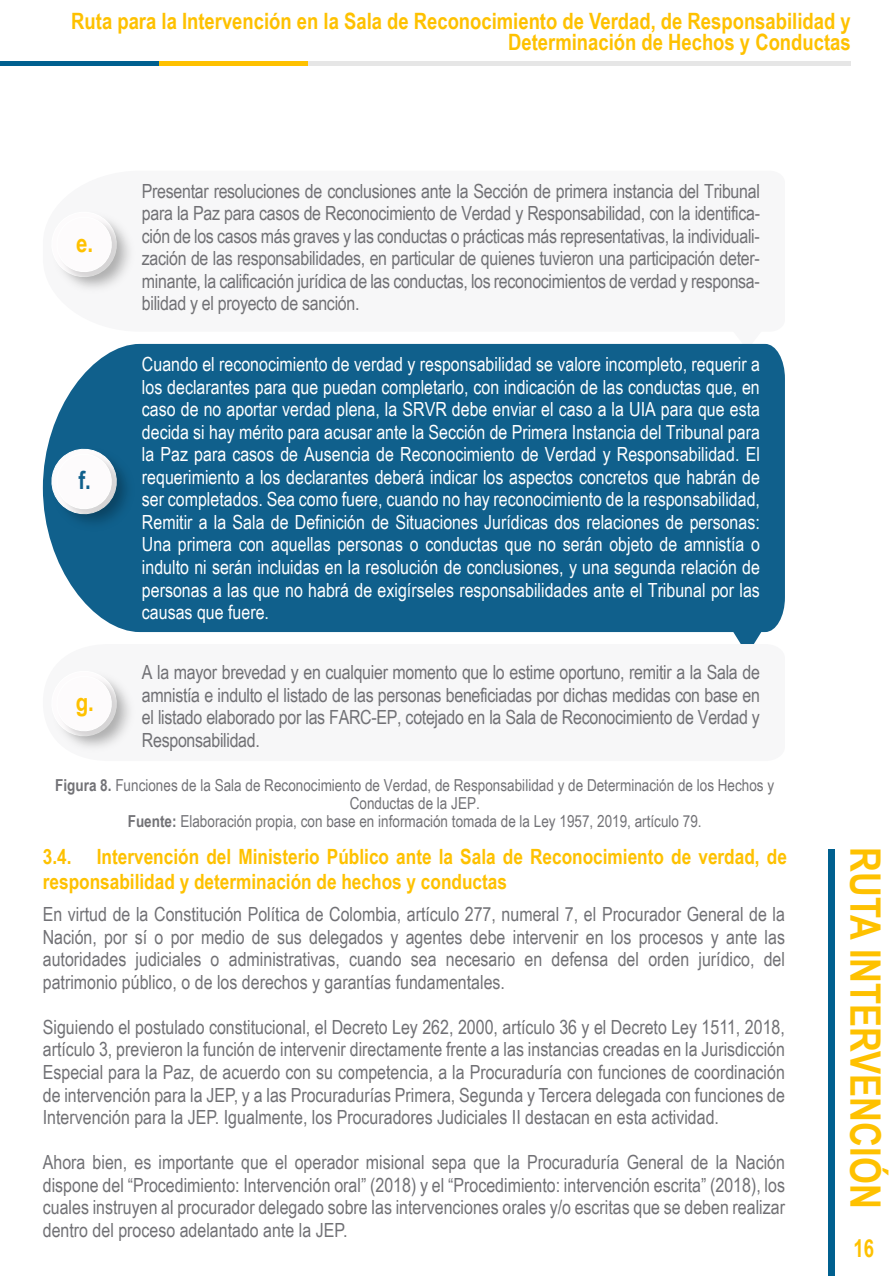
<style>
.page{position:relative;width:893px;height:1276px;background:#fff}
.page>*{position:absolute;margin:0;border:0;box-sizing:border-box;transform-origin:0 0}
.t1{font:700 42px "Arial Narrow";color:#fec100}
.t2{font:700 24.9px "Arial Narrow";color:#ffc100}
.t3{font:700 24.9px "Arial Narrow";color:#10608c}
.t4{font:700 24.75px "Arial Narrow";color:#fec100;scale:.91 1}
.t5{font:700 22.5px/21px "Arial Narrow";color:#fec100;text-align:right}
.t6{font:700 21px/25.2px "Arial Narrow";color:#fec100}
.t7{font:19.5px/22.5px "Arial Narrow";color:#717175;text-align:justify}
.t8{font:19.5px/22.5px "Arial Narrow";color:#fff;text-align:justify}
.t9{font:16.5px/18px "Arial Narrow";color:#727276;text-align:center}
.s1{color:#fec100}
.s2{font-weight:700}
</style>
<div class="page">
<div style="left:1px;top:61px;width:850px;height:5px;background:#e6e6e6"></div>
<div style="left:150px;top:61px;width:158px;height:5px;background:#fec100"></div>
<div style="left:0;top:61px;width:158px;height:5px;background:#00608f"></div>
<div style="left:828px;top:849px;width:6px;height:427px;background:#00608f"></div>
<svg style="left:139px;top:343px;width:627px;height:1px"></svg>
<svg style="left:49px;top:208px;width:71px;height:73px"></svg>
<svg style="left:45px;top:344px;width:739px;height:300px;background:#206b94"></svg>
<div style="left:48px;top:445px;width:93px;height:91px;background:#10608c"></div>
<img style="left:54px;top:450px;width:77px;height:78px">
<svg style="left:49px;top:445px;width:71px;height:73px"></svg>
<svg style="left:49px;top:667px;width:71px;height:73px"></svg>
<hr style="left:43px;top:148px;width:744px;height:2px;background:#4fbcea">
<hr style="left:43px;top:169px;width:744px;height:2px;background:#4fbcea">
<hr style="left:414px;top:170px;width:1px;height:1063px;background:#4fbcea">
<p class="t5" style="left:71px;top:10px;width:781px">Ruta para la Intervención en la Sala de Reconocimiento de Verdad, de Responsabilidad y<br>Determinación de Hechos y Conductas</p>
<p class="t2" style="left:76px;top:224px;width:19px">e.</p>
<p class="t3" style="left:79px;top:461px;width:14px">f.</p>
<p class="t2" style="left:76px;top:683px;width:20px">g<span class="s1">.</span></p>
<p class="t7" style="left:142px;top:179px;width:620px">Presentar resoluciones de conclusiones ante la Sección de primera instancia del Tribunal para la Paz para casos de Reconocimiento de Verdad y Responsabilidad, con la identifica&shy;ción de los casos más graves y las conductas o prácticas más representativas, la individuali&shy;zación de las responsabilidades, en particular de quienes tuvieron una participación deter&shy;minante, la calificación jurídica de las conductas, los reconocimientos de verdad y responsa&shy;bilidad y el proyecto de sanción.</p>
<p class="t8" style="left:142px;top:352px;width:620px">Cuando el reconocimiento de verdad y responsabilidad se valore incompleto, requerir a los declarantes para que puedan completarlo, con indicación de las conductas que, en caso de no aportar verdad plena, la SRVR debe enviar el caso a la UIA para que esta decida si hay mérito para acusar ante la Sección de Primera Instancia del Tribunal para la Paz para casos de Ausencia de Reconocimiento de Verdad y Responsabilidad. El requerimiento a los declarantes deberá indicar los aspectos concretos que habrán de ser completados. Sea como fuere, cuando no hay reconocimiento de la responsabilidad, Remitir a la Sala de Definición de Situaciones Jurídicas dos relaciones de personas:<br>Una primera con aquellas personas o conductas que no serán objeto de amnistía o indulto ni serán incluidas en la resolución de conclusiones, y una segunda relación de personas a las que no habrá de exigírseles responsabilidades ante el Tribunal por las causas que fuere.</p>
<p class="t7" style="left:142px;top:660px;width:619px">A la mayor brevedad y en cualquier momento que lo estime oportuno, remitir a la Sala de amnistía e indulto el listado de las personas beneficiadas por dichas medidas con base en el listado elaborado por las FARC-EP, cotejado en la Sala de Reconocimiento de Verdad y Responsabilidad.</p>
<p class="t9" style="left:55px;top:775px;width:720px"><span class="s2">Figura 8.</span> Funciones de la Sala de Reconocimiento de Verdad, de Responsabilidad y de Determinación de los Hechos y<br>Conductas de la JEP.<br><span class="s2">Fuente:</span> Elaboración propia, con base en información tomada de la Ley 1957, 2019, artículo 79.</p>
<p class="t6" style="left:43px;top:843px;width:746px">3.4. Intervención del Ministerio Público ante la Sala de Reconocimiento de verdad, de responsabilidad y determinación de hechos y conductas</p>
<p class="t7" style="left:43px;top:902px;width:744px">En virtud de la Constitución Política de Colombia, artículo 277, numeral 7, el Procurador General de la Nación, por sí o por medio de sus delegados y agentes debe intervenir en los procesos y ante las autoridades judiciales o administrativas, cuando sea necesario en defensa del orden jurídico, del patrimonio público, o de los derechos y garantías fundamentales.</p>
<p class="t7" style="left:43px;top:1015px;width:744px">Siguiendo el postulado constitucional, el Decreto Ley 262, 2000, artículo 36 y el Decreto Ley 1511, 2018, artículo 3, previeron la función de intervenir directamente frente a las instancias creadas en la Jurisdicción Especial para la Paz, de acuerdo con su competencia, a la Procuraduría con funciones de coordinación de intervención para la JEP, y a las Procuradurías Primera, Segunda y Tercera delegada con funciones de Intervención para la JEP. Igualmente, los Procuradores Judiciales II destacan en esta actividad.</p>
<p class="t7" style="left:43px;top:1150px;width:744px">Ahora bien, es importante que el operador misional sepa que la Procuraduría General de la Nación dispone del “Procedimiento: Intervención oral” (2018) y el “Procedimiento: intervención escrita” (2018), los cuales instruyen al procurador delegado sobre las intervenciones orales y/o escritas que se deben realizar dentro del proceso adelantado ante la JEP.</p>
<h1 class="t1" style="left:897px;top:847px;width:363px;rotate:90deg">RUTA INTERVENCIÓN</h1>
<p class="t4" style="left:853px;top:1229px;width:24px">16</p>
</div>
